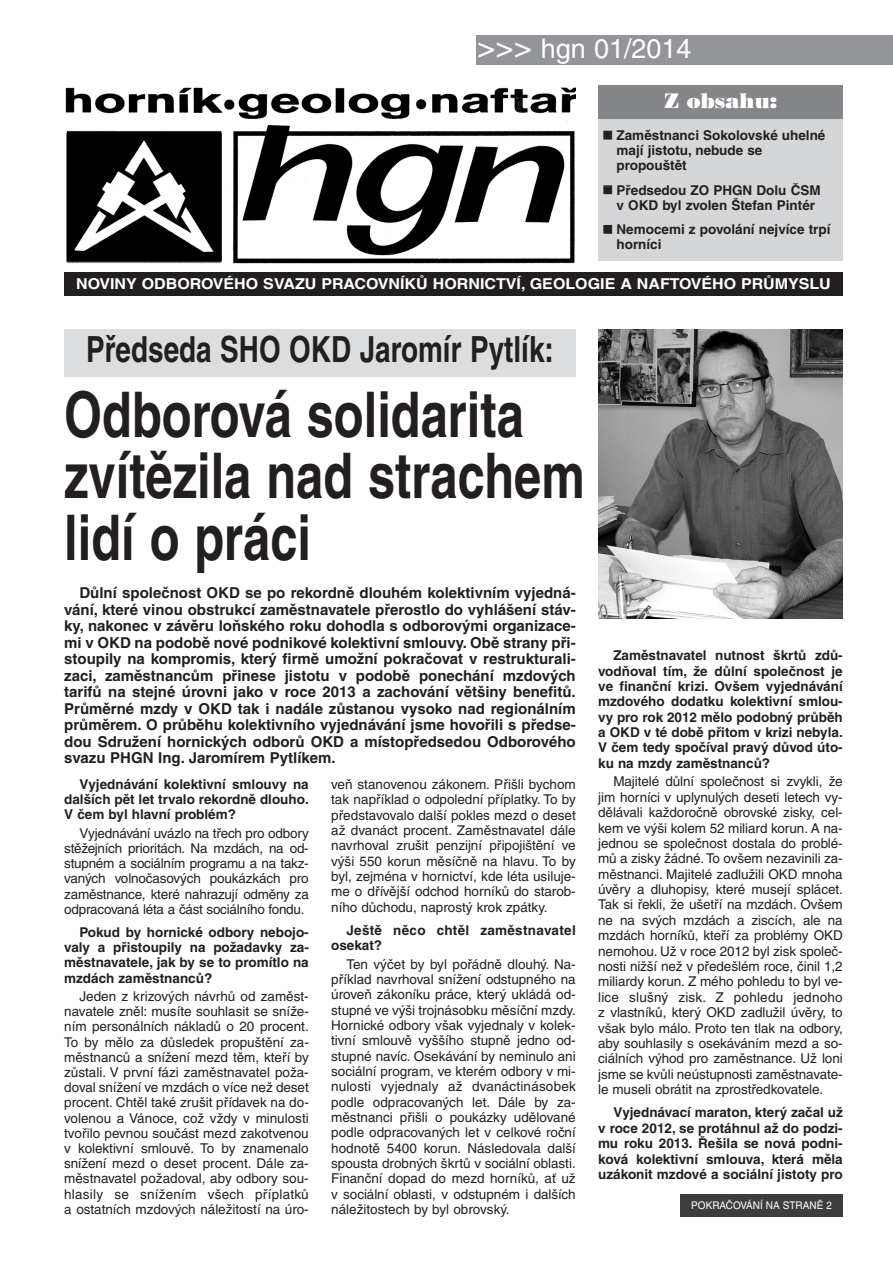
<style>
.page{position:relative;width:893px;height:1262px;background:#fff}
.page>*{position:absolute;margin:0;border:0;box-sizing:border-box;transform-origin:0 0}
.t1{font:700 63px/61.5px "Helvetica CE";color:#231f20;scale:.77 1}
.t2{font:700 36px "Helvetica CE";color:#231f20;scale:.77 1}
.t3{font:27px "Helvetica CE";color:#fff}
.t4{font:21px "Bodoni CE Poster";color:#fff}
.t5{font:700 15px/16.5px "Helvetica CE";color:#231f20;text-align:justify}
.t6{font:700 15px "Helvetica CE";color:#fff;scale:1.07 1}
.t7{font:13.5px/15.3px "Helvetica CE";letter-spacing:-.005em;color:#231f20;text-align:justify}
.t8{font:700 13.5px/15.5px "Helvetica CE";color:#231f20;text-align:justify}
.t9{font:700 13.5px/15.3px "Helvetica CE";letter-spacing:.02em;color:#231f20}
.t10{font:10.5px "Helvetica CE";color:#fff;scale:.95 1}
.s1{font-size:31.5px}
</style>
<div class="page">
<div style="left:476px;top:35px;width:416px;height:30px;background:#939598"></div>
<img style="left:65px;top:87px;width:510px;height:177px">
<div style="left:598px;top:85px;width:244px;height:176px;background:#d5d6d8"></div>
<div style="left:64px;top:272px;width:778px;height:23px;background:#231f20"></div>
<div style="left:598px;top:85px;width:244px;height:33px;background:#848689"></div>
<div style="left:680px;top:1194px;width:162px;height:22px;background:#3e3e3f"></div>
<div style="left:64px;top:329px;width:511px;height:47px;background:#dcdddf"></div>
<img style="left:598px;top:329px;width:244px;height:289px">
<h3 class="t3" style="left:477px;top:37px;width:216px"><span class="s1">&gt;&gt;&gt;</span> hgn 01/2014</h3>
<h3 class="t4" style="left:664px;top:93px;width:114px">Z obsahu:</h3>
<p class="t8" style="left:616px;top:129px;width:210px;line-height:15px;text-align:left">Zaměstnanci Sokolovské uhelné mají jistotu, nebude se propouštět</p>
<p class="t8" style="left:616px;top:184px;width:205px;line-height:15px">Předsedou ZO PHGN Dolu ČSM v OKD byl zvolen Štefan Pintér</p>
<p class="t8" style="left:616px;top:223px;width:215px;line-height:15px">Nemocemi z povolání nejvíce trpí horníci</p>
<p class="t6" style="left:76px;top:278px;width:707px">NOVINY ODBOROVÉHO SVAZU PRACOVNÍKŮ HORNICTVÍ, GEOLOGIE A NAFTOVÉHO PRŮMYSLU</p>
<h2 class="t2" style="left:86px;top:335px;width:609px">Předseda SHO OKD Jaromír Pytlík:</h2>
<h1 class="t1" style="left:64px;top:389px;width:677px">Odborová solidarita zvítězila nad strachem lidí o práci</h1>
<p class="t5" style="left:64px;top:586px;width:513px;text-indent:15px">Důlní společnost OKD se po rekordně dlouhém kolektivním vyjedná&shy;vání, které vinou obstrukcí zaměstnavatele přerostlo do vyhlášení stáv&shy;ky, nakonec v závěru loňského roku dohodla s odborovými organizace&shy;mi v OKD na podobě nové podnikové kolektivní smlouvy. Obě strany při&shy;stoupily na kompromis, který firmě umožní pokračovat v restrukturali&shy;zaci, zaměstnancům přinese jistotu v podobě ponechání mzdových tarifů na stejné úrovni jako v roce 2013 a zachování většiny benefitů.<br>Průměrné mzdy v OKD tak i nadále zůstanou vysoko nad regionálním průměrem. O průběhu kolektivního vyjednávání jsme hovořili s předse&shy;dou Sdružení hornických odborů OKD a místopředsedou Odborového svazu PHGN Ing. Jaromírem Pytlíkem.</p>
<p class="t8" style="left:64px;top:777px;width:246px;text-indent:15px">Vyjednávání kolektivní smlouvy na dalších pět let trvalo rekordně dlouho.<br>V čem byl hlavní problém?</p>
<p class="t7" style="left:64px;top:826px;width:246px;text-indent:15px">Vyjednávání uvázlo na třech pro odbory stěžejních prioritách. Na mzdách, na od&shy;stupném a sociálním programu a na takz&shy;vaných volnočasových poukázkách pro zaměstnance, které nahrazují odměny za odpracovaná léta a část sociálního fondu.</p>
<p class="t8" style="left:64px;top:925px;width:246px;text-indent:15px">Pokud by hornické odbory nebojo&shy;valy a přistoupily na požadavky za&shy;městnavatele, jak by se to promítlo na mzdách zaměstnanců?</p>
<p class="t7" style="left:64px;top:989px;width:246px;text-indent:15px">Jeden z krizových návrhů od zaměst&shy;navatele zněl: musíte souhlasit se sníže&shy;ním personálních nákladů o 20 procent.<br>To by mělo za důsledek propuštění za&shy;městnanců a snížení mezd těm, kteří by zůstali. V první fázi zaměstnavatel poža&shy;doval snížení ve mzdách o více než deset procent. Chtěl také zrušit přídavek na do&shy;volenou a Vánoce, což vždy v minulosti tvořilo pevnou součást mezd zakotvenou v kolektivní smlouvě. To by znamenalo snížení mezd o deset procent. Dále za&shy;městnavatel požadoval, aby odbory sou&shy;hlasily se snížením všech příplatků a ostatních mzdových náležitostí na úro-</p>
<p class="t7" style="left:331px;top:777px;width:246px">veň stanovenou zákonem. Přišli bychom tak například o odpolední příplatky. To by představovalo další pokles mezd o deset až dvanáct procent. Zaměstnavatel dále navrhoval zrušit penzijní připojištění ve výši 550 korun měsíčně na hlavu. To by byl, zejména v hornictví, kde léta usiluje&shy;me o dřívější odchod horníků do starob&shy;ního důchodu, naprostý krok zpátky.</p>
<p class="t9" style="left:331px;top:923px;width:246px;text-indent:15px">Ještě něco chtěl zaměstnavatel osekat?</p>
<p class="t7" style="left:331px;top:957px;width:246px;text-indent:15px">Ten výčet by byl pořádně dlouhý. Na&shy;příklad navrhoval snížení odstupného na úroveň zákoníku práce, který ukládá od&shy;stupné ve výši trojnásobku měsíční mzdy.<br>Hornické odbory však vyjednaly v kolek&shy;tivní smlouvě vyššího stupně jedno od&shy;stupné navíc. Osekávání by neminulo ani sociální program, ve kterém odbory v mi&shy;nulosti vyjednaly až dvanáctinásobek podle odpracovaných let. Dále by za&shy;městnanci přišli o poukázky udělované podle odpracovaných let v celkové roční hodnotě 5400 korun. Následovala další spousta drobných škrtů v sociální oblasti.<br>Finanční dopad do mezd horníků, ať už v sociální oblasti, v odstupném i dalších náležitostech by byl obrovský.</p>
<p class="t8" style="left:598px;top:648px;width:246px;text-indent:15px">Zaměstnavatel nutnost škrtů zdů&shy;vodňoval tím, že důlní společnost je ve finanční krizi. Ovšem vyjednávání mzdového dodatku kolektivní smlou&shy;vy pro rok 2012 mělo podobný průběh a OKD v té době přitom v krizi nebyla.<br>V čem tedy spočíval pravý důvod úto&shy;ku na mzdy zaměstnanců?</p>
<p class="t7" style="left:598px;top:775px;width:246px;text-indent:15px">Majitelé důlní společnost si zvykli, že jim horníci v uplynulých deseti letech vy&shy;dělávali každoročně obrovské zisky, cel&shy;kem ve výši kolem 52 miliard korun. A na&shy;jednou se společnost dostala do problé&shy;mů a zisky žádné. To ovšem nezavinili za&shy;městnanci. Majitelé zadlužili OKD mnoha úvěry a dluhopisy, které musejí splácet.<br>Tak si řekli, že ušetří na mzdách. Ovšem ne na svých mzdách a ziscích, ale na mzdách horníků, kteří za problémy OKD nemohou. Už v roce 2012 byl zisk společ&shy;nosti nižší než v předešlém roce, činil 1,2 miliardy korun. Z mého pohledu to byl ve&shy;lice slušný zisk. Z pohledu jednoho z vlastníků, který OKD zadlužil úvěry, to však bylo málo. Proto ten tlak na odbory, aby souhlasily s osekáváním mezd a so&shy;ciálních výhod pro zaměstnance. Už loni jsme se kvůli neústupnosti zaměstnavate&shy;le museli obrátit na zprostředkovatele.</p>
<p class="t8" style="left:598px;top:1106px;width:246px;text-indent:15px">Vyjednávací maraton, který začal už v roce 2012, se protáhnul až do podzi&shy;mu roku 2013. Řešila se nová podni&shy;ková kolektivní smlouva, která měla uzákonit mzdové a sociální jistoty pro</p>
<p class="t10" style="left:691px;top:1200px;width:149px">POKRAČOVÁNÍ NA STRANĚ 2</p>
</div>
